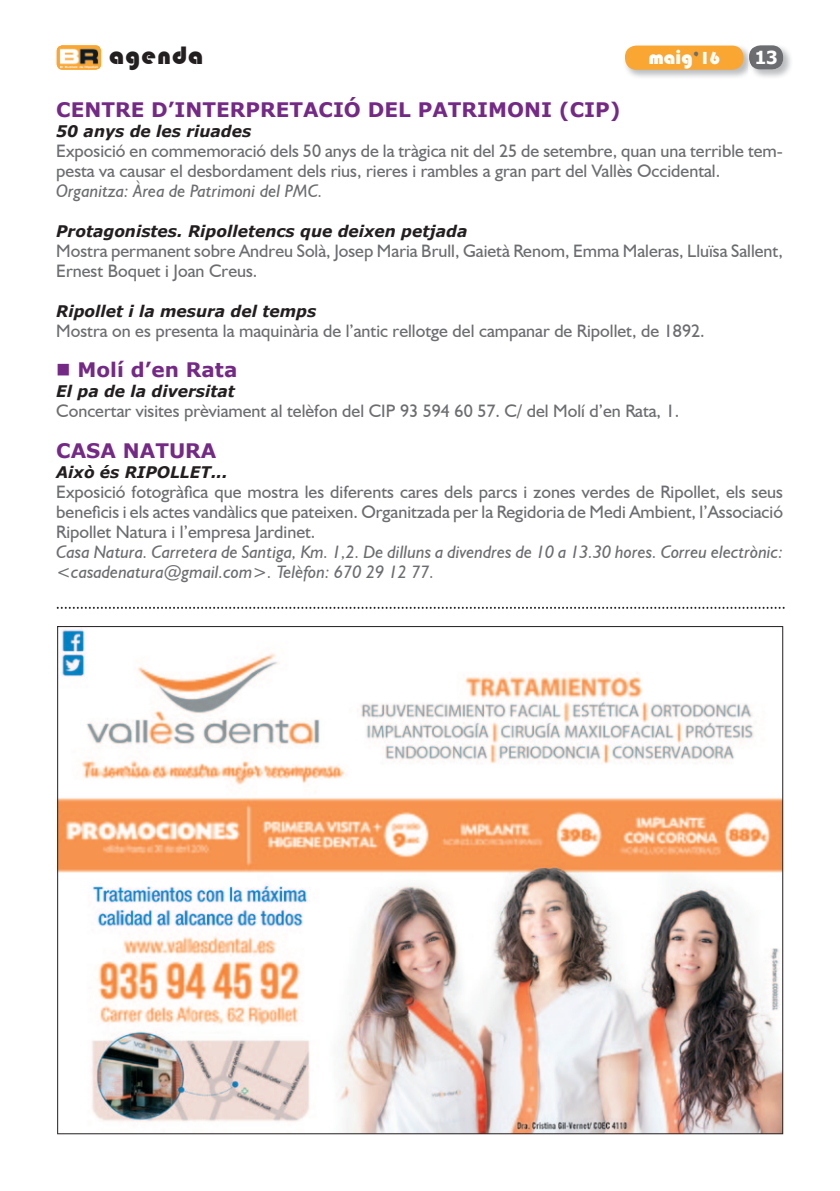
<style>
.page{position:relative;width:840px;height:1191px;background:#fff}
.page>*{position:absolute;margin:0;border:0;box-sizing:border-box;transform-origin:0 0}
.t1{font:26px "Bauhaus 93";letter-spacing:.04em;color:#231f20}
.t2{font:700 20px "Verdana";color:#752986}
.t3{font:20px "Bauhaus 93";color:#fff}
.t4{font:18px/20px "Humanist 521 BT";color:#6c6d70}
.t5{font:italic 18px/20px "Humanist 521 BT";color:#6c6d70}
.t6{font:700 18px "Tahoma";color:#fff}
.t7{font:italic 700 16px "Verdana";color:#231f20}
.s1{font-size:18px;color:#6c6d70}
.s2{font-size:18px}
</style>
<div class="page">
<img style="left:57px;top:45px;width:44px;height:25px">
<img style="left:752px;top:45px;width:39px;height:32px">
<div style="left:748px;top:45px;width:34px;height:25px;background:#6c6d70;border-radius:11px"></div>
<img style="left:625px;top:45px;width:122px;height:32px">
<img style="left:747px;top:51px;width:5px;height:22px">
<img style="left:748px;top:48px;width:4px;height:19px">
<div style="left:624px;top:46px;width:119px;height:24px;background:#faa632;border-radius:11px"></div>
<svg style="left:57px;top:607px;width:727px;height:2px"></svg>
<img style="left:57px;top:626px;width:725px;height:508px">
<h1 class="t1" style="left:109px;top:40px;width:96px">agenda</h1>
<p class="t3" style="left:648px;top:46px;width:73px">maig<span class="s1">’</span><span class="s2">16</span></p>
<p class="t6" style="left:754px;top:45px;width:24px">13</p>
<p class="t2" style="left:56px;top:96px;width:565px">CENTRE D’INTERPRETACIÓ DEL PATRIMONI (CIP)</p>
<p class="t7" style="left:56px;top:120px;width:196px">50 anys de les riuades</p>
<p class="t4" style="left:56px;top:141px;width:727px">Exposició en commemoració dels 50 anys de la tràgica nit del 25 de setembre, quan una terrible tem&shy;pesta va causar el desbordament dels rius, rieres i rambles a gran part del Vallès Occidental.</p>
<p class="t5" style="left:56px;top:181px;width:268px">Organitza: Àrea de Patrimoni del PMC.</p>
<p class="t7" style="left:56px;top:220px;width:412px">Protagonistes. Ripolletencs que deixen petjada</p>
<p class="t4" style="left:56px;top:241px;width:727px">Mostra permanent sobre Andreu Solà, Josep Maria Brull, Gaietà Renom, Emma Maleras, Lluïsa Sallent,<br>Ernest Boquet i Joan Creus.</p>
<p class="t7" style="left:56px;top:300px;width:261px">Ripollet i la mesura del temps</p>
<p class="t4" style="left:56px;top:321px;width:649px">Mostra on es presenta la maquinària de l’antic rellotge del campanar de Ripollet, de 1892.</p>
<p class="t2" style="left:56px;top:356px;width:182px">■ Molí d’en Rata</p>
<p class="t7" style="left:56px;top:380px;width:180px">El pa de la diversitat</p>
<p class="t4" style="left:56px;top:401px;width:624px">Concertar visites prèviament al telèfon del CIP 93 594 60 57. C/ del Molí d’en Rata, 1.</p>
<p class="t2" style="left:56px;top:436px;width:162px">CASA NATURA</p>
<p class="t7" style="left:56px;top:460px;width:173px">Això és RIPOLLET...</p>
<p class="t4" style="left:56px;top:481px;width:727px;text-align:justify">Exposició fotogràfica que mostra les diferents cares dels parcs i zones verdes de Ripollet, els seus beneficis i els actes vandàlics que pateixen. Organitzada per la Regidoria de Medi Ambient, l’Associació Ripollet Natura i l’empresa Jardinet.</p>
<p class="t5" style="left:56px;top:541px;width:727px">Casa Natura. Carretera de Santiga, Km. 1,2. De dilluns a divendres de 10 a 13.30 hores. Correu electrònic: &lt;casadenatura@gmail.com&gt;. Telèfon: 670 29 12 77.</p>
</div>
